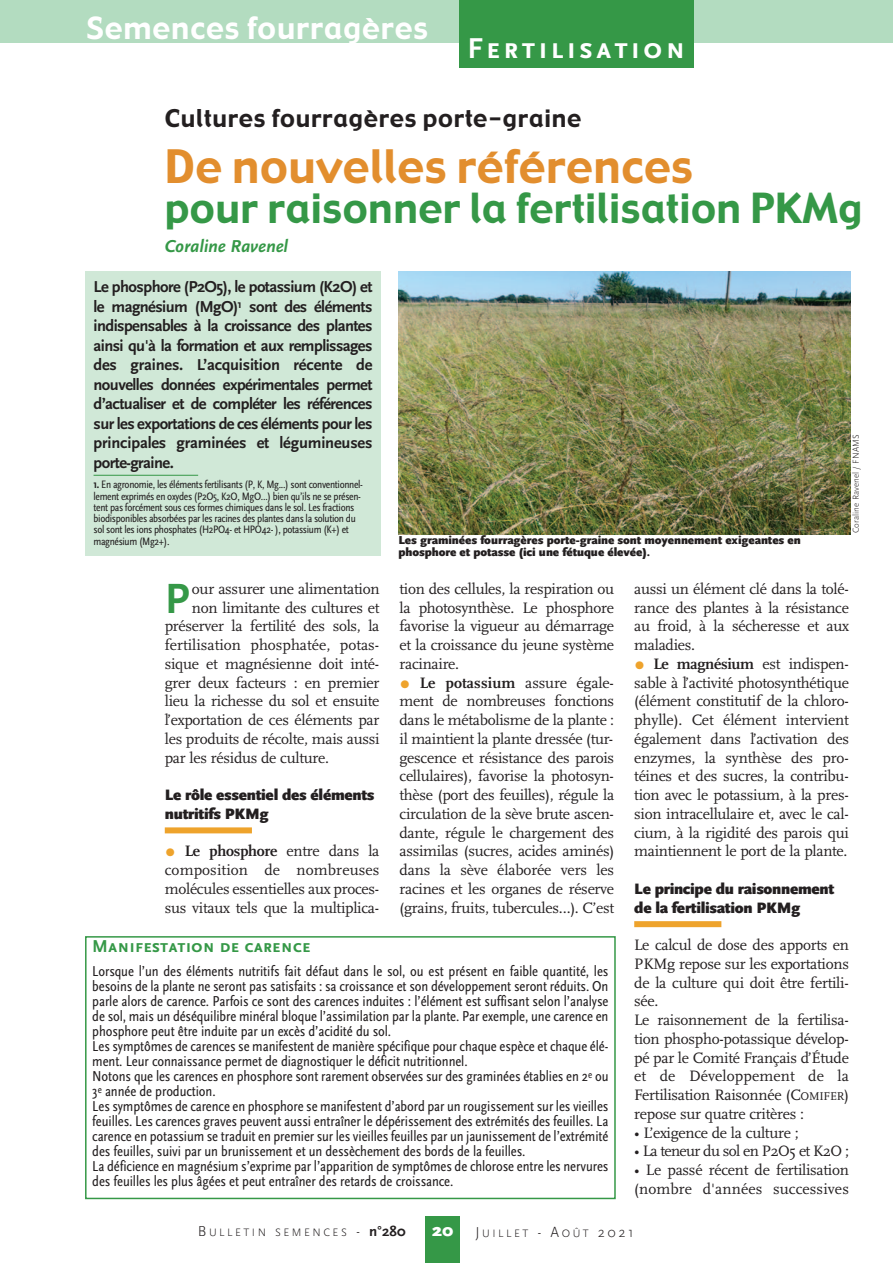
<style>
.page{position:relative;width:893px;height:1263px;background:#fff}
.page>*{position:absolute;margin:0;border:0;box-sizing:border-box;transform-origin:0 0}
.t1{font:45px "Gadget";letter-spacing:.01em;color:#e28e2e}
.t2{font:700 44.1px "Scala Sans";color:#359847}
.t3{font:40.5px "Gadget";letter-spacing:.01em;color:#359847}
.t4{font:30px "Gadget";letter-spacing:.03em;color:#fff}
.t5{font:700 30px "Scala Sans Caps";letter-spacing:.1em;color:#fff}
.t6{font:24px "Gadget";letter-spacing:.03em;color:#231f20}
.t7{font:700 18px "Scala Sans Caps";color:#359847}
.t8{font:italic 700 18px "Scala Sans";letter-spacing:-.005em;color:#359847}
.t9{font:900 18px "Scala Sans";color:#fff}
.t10{font:700 16.5px/19.5px "Scala Sans";letter-spacing:-.01em;color:#231f20;text-align:justify}
.t11{font:15.75px/18.8px "Scala";letter-spacing:-.02em;color:#231f20;text-align:justify}
.t12{font:900 15.75px/18.8px "Scala Sans";letter-spacing:-.02em;color:#231f20}
.t13{font:15.75px "Scala";color:#231f20}
.t14{font:15.75px "Scala";letter-spacing:-.04em;color:#231f20}
.t15{font:15px/15px "Scala Sans Regular Con";letter-spacing:-.005em;color:#231f20}
.t16{font:900 12px/12px "Scala Sans";letter-spacing:-.005em;color:#231f20}
.t17{font:11.25px/11.2px "Scala Sans Regular Con";letter-spacing:-.03em;color:#231f20}
.t18{font:300 11.25px "Scala Sans";letter-spacing:.22em;color:#231f20}
.t19{font:300 9px "Scala Sans";color:#231f20}
.s1{font-family:"Scala Sans";font-weight:700;font-stretch:condensed}
.s2{font-family:"Scala Sans Caps Expert";font-size:16.5px;color:#eea32c}
.s3{font-weight:700}
.s4{font-size:11.85px}
.s5{font-size:15px}
.s6{font-weight:700;font-size:15px}
</style>
<div class="page">
<div style="left:0;top:0;width:893px;height:43px;background:#b3dcc0"></div>
<div style="left:459px;top:0;width:235px;height:68px;background:#359847"></div>
<div style="left:425px;top:1216px;width:34px;height:47px;background:#359847"></div>
<div style="left:85px;top:271px;width:296px;height:285px;background:#d0e8d7"></div>
<hr style="left:94px;top:475px;width:104px;height:1px;background:#359847">
<div style="left:165px;top:827px;width:87px;height:6px;background:#eea32c"></div>
<div style="left:634px;top:921px;width:87px;height:6px;background:#eea32c"></div>
<div style="left:85px;top:936px;width:531px;height:263px;border:2px solid #359847"></div>
<img style="left:398px;top:271px;width:452px;height:263px">
<p class="t4" style="left:87px;top:16px;width:343px">Semences fourragères</p>
<p class="t5" style="left:468px;top:30px;width:220px">Fertilisation</p>
<p class="t6" style="left:165px;top:109px;width:418px">Cultures fourragères porte-graine</p>
<p class="t1" style="left:165px;top:150px;width:530px">De nouvelles références</p>
<p class="t3" style="left:165px;top:193px;width:699px">pour raisonner la fertilisation PKMg</p>
<p class="t8" style="left:165px;top:238px;width:125px">Coraline Ravenel</p>
<p class="t10" style="left:94px;top:278px;width:280px">Le phosphore (P2O5), le potassium (K2O) et le magnésium (MgO)<sup>1</sup> sont des éléments indispensables à la croissance des plantes ainsi qu'à la formation et aux remplissages des graines. L’acquisition récente de nouvelles données expérimentales permet d’actualiser et de compléter les références sur les exportations de ces éléments pour les principales graminées et légumineuses porte-graine.</p>
<p class="t17" style="left:94px;top:480px;width:271px"><span class="s1">1.</span> En agronomie, les éléments fertilisants (P, K, Mg...) sont conventionnel&shy;lement exprimés en oxydes (P2O5, K2O, MgO…) bien qu’ils ne se présen&shy;tent pas forcément sous ces formes chimiques dans le sol. Les fractions biodisponibles absorbées par les racines des plantes dans la solution du sol sont les ions phosphates (H2PO4- et HPO42- ), potassium (K+) et magnésium (Mg2+).</p>
<p class="t2" style="left:165px;top:580px;width:26px">P</p>
<p class="t11" style="left:192px;top:581px;width:189px">our assurer une alimentation</p>
<p class="t19" style="left:852px;top:533px;width:99px;rotate:-90deg">Coraline Ravenel / FNAMS</p>
<p class="t16" style="left:398px;top:535px;width:404px">Les graminées fourragères porte-graine sont moyennement exi geantes en phosphore et potasse (ici une fétuque élevée).</p>
<p class="t11" style="left:399px;top:581px;width:216px">tion des cellules, la respiration ou la photosynthèse. Le phosphore favorise la vigueur au démarrage et la croissance du jeune système racinaire.</p>
<p class="t11" style="left:399px;top:674px;width:216px"><span class="s2">r</span> <span class="s3">Le potassium</span> assure égale&shy;ment de nombreuses fonctions dans le métabolisme de la plante : il maintient la plante dressée (tur&shy;gescence et résistance des parois cellulaires), favorise la photosyn&shy;thèse (port des feuilles), régule la circulation de la sève brute ascen&shy;dante, régule le chargement des assimilas (sucres, acides aminés) dans la sève élaborée vers les racines et les organes de réserve (grains, fruits, tubercules…). C’est</p>
<p class="t11" style="left:634px;top:581px;width:216px">aussi un élément clé dans la tolé&shy;rance des plantes à la résistance au froid, à la sécheresse et aux maladies.</p>
<p class="t11" style="left:634px;top:656px;width:216px"><span class="s2">r</span> <span class="s3">Le magnésium</span> est indispen&shy;sable à l’activité photosynthétique (élément constitutif de la chloro&shy;phylle). Cet élément intervient également dans l’activation des enzymes, la synthèse des pro&shy;téines et des sucres, la contribu&shy;tion avec le potassium, à la pres&shy;sion intracellulaire et, avec le cal&shy;cium, à la rigidité des parois qui maintiennent le port de la plante.</p>
<p class="t12" style="left:634px;top:881px;width:201px">Le principe du raisonnement de la fertilisation PKMg</p>
<p class="t11" style="left:634px;top:937px;width:216px">Le calcul de dose des apports en PKMg repose sur les exportations de la culture qui doit être fertili&shy;sée.</p>
<p class="t11" style="left:634px;top:1012px;width:216px">Le raisonnement de la fertilisa&shy;tion phospho-potassique dévelop&shy;pé par le Comité Français d’Étude et de Développement de la Fertilisation Raisonnée (C<span class="s4">OMIFER</span>) repose sur quatre critères :</p>
<p class="t11" style="left:634px;top:1124px;width:166px">• L’exigence de la culture ;</p>
<p class="t14" style="left:634px;top:1145px;width:216px">• La teneur du sol en P2O5 et K2O ;</p>
<p class="t11" style="left:634px;top:1162px;width:216px">• Le passé récent de fertilisation (nombre d'années successives</p>
<p class="t11" style="left:192px;top:599px;width:189px">non limitante des cultures et</p>
<p class="t11" style="left:165px;top:618px;width:216px">préserver la fertilité des sols, la</p>
<p class="t13" style="left:165px;top:638px;width:216px">fertilisation phosphatée, potas-</p>
<p class="t11" style="left:165px;top:656px;width:216px">sique et magnésienne doit inté-</p>
<p class="t11" style="left:165px;top:674px;width:216px">grer deux facteurs : en premier</p>
<p class="t11" style="left:165px;top:693px;width:216px">lieu la richesse du sol et ensuite</p>
<p class="t11" style="left:165px;top:712px;width:216px">l’exportation de ces éléments par</p>
<p class="t11" style="left:165px;top:731px;width:216px">les produits de récolte, mais aussi</p>
<p class="t11" style="left:165px;top:749px;width:166px">par les résidus de culture.</p>
<p class="t12" style="left:165px;top:787px;width:211px">Le rôle essentiel des éléments nutritifs PKMg</p>
<p class="t11" style="left:165px;top:843px;width:216px"><span class="s2">r</span> <span class="s3">Le phosphore</span> entre dans la composition de nombreuses molécules essentielles aux proces&shy;sus vitaux tels que la multiplica-</p>
<p class="t7" style="left:92px;top:936px;width:220px">Manifestation de carence</p>
<p class="t15" style="left:92px;top:965px;width:518px;text-align:justify">Lorsque l’un des éléments nutritifs fait défaut dans le sol, ou est présent en faible quantité, les besoins de la plante ne seront pas satisfaits : sa croissance et son développement seront réduits. On parle alors de carence. Parfois ce sont des carences induites : l’élément est suffisant selon l’analyse de sol, mais un déséquilibre minéral bloque l’assimilation par la plante. Par exemple, une carence en phosphore peut être induite par un excès d’acidité du sol.</p>
<p class="t15" style="left:92px;top:1040px;width:518px">Les symptômes de carences se manifestent de manière spécifique pour chaque espèce et chaque élé&shy;ment. Leur connaissance permet de diagnostiquer le déficit nutritionnel.</p>
<p class="t15" style="left:92px;top:1070px;width:518px">Notons que les carences en phosphore sont rarement observées sur des graminées établies en 2<sup>e</sup> ou<br>3<sup>e</sup> année de production.</p>
<p class="t15" style="left:92px;top:1100px;width:518px;text-align:justify">Les symptômes de carence en phosphore se manifestent d’abord par un rougissement sur les vieilles feuilles. Les carences graves peuvent aussi entraîner le dépérissement des extrémités des feuilles. La carence en potassium se traduit en premier sur les vieilles feuilles par un jaunissement de l’extrémité des feuilles, suivi par un brunissement et un dessèchement des bords de la feuilles.</p>
<p class="t15" style="left:92px;top:1160px;width:518px">La déficience en magnésium s’exprime par l’apparition de symptômes de chlorose entre les nervures des feuilles les plus âgées et peut entraîner des retards de croissance.</p>
<p class="t18" style="left:198px;top:1227px;width:209px"><span class="s5">B</span>ULLETIN SEMENCES <span class="s5">-</span> <span class="s6">n°280</span></p>
<p class="t9" style="left:432px;top:1223px;width:23px">20</p>
<p class="t18" style="left:475px;top:1229px;width:160px"><span class="s5">J</span>UILLET <span class="s5">- A</span>OÛT <span class="s5">2021</span></p>
</div>
